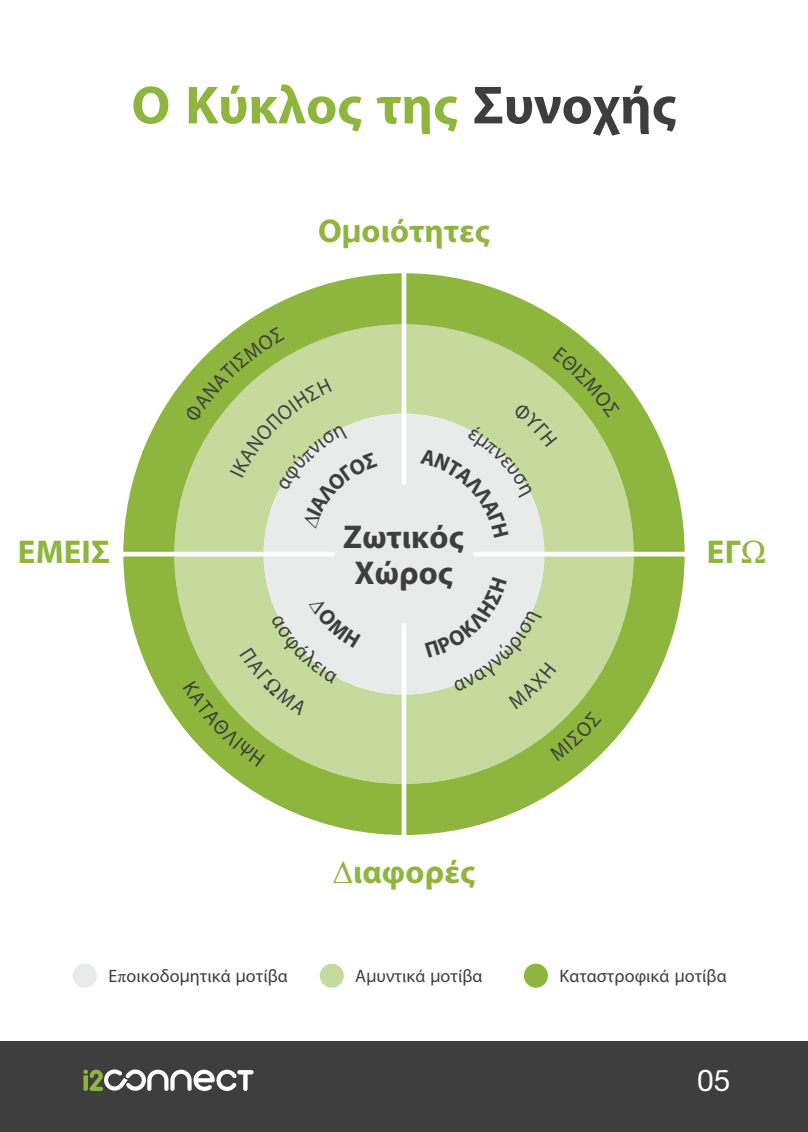
<style>
.page{position:relative;width:808px;height:1132px;background:#fff}
.page>*{position:absolute;margin:0;border:0;box-sizing:border-box;transform-origin:0 0}
.t1{font:700 54px "Myriad Pro";color:#8eb63e}
.t2{font:700 33px "Myriad Pro";letter-spacing:.005em;color:#8eb63e}
.t3{font:700 33px/36px "Myriad Pro";letter-spacing:.005em;color:#3e3e3f;text-align:center}
.t4{font:30px "Alte Haas Grotesk";color:#fff}
.t5{font:18px "Myriad Pro";letter-spacing:.005em;color:#3e3e3f}
.s1{color:#3e3e3f}
.s2{font-family:"Alte Haas Grotesk Bold";font-weight:400}
.s3{font-family:"Alte Haas Grotesk"}
</style>
<div class="page">
<div style="left:0;top:1041px;width:808px;height:90px;background:#3e3e3f"></div>
<svg style="left:83px;top:1069px;width:171px;height:22px"></svg>
<div style="left:320px;top:963px;width:24px;height:24px;background:#c6da9e;border-radius:50%"></div>
<div style="left:73px;top:963px;width:24px;height:24px;background:#e9eaea;border-radius:50%"></div>
<div style="left:524px;top:963px;width:24px;height:24px;background:#8eb63e;border-radius:50%"></div>
<svg style="left:123px;top:273px;width:562px;height:561px"></svg>
<svg style="left:174px;top:324px;width:460px;height:459px;fill:#c6da9e"></svg>
<div style="left:264px;top:413px;width:280px;height:281px;background:#e9eaea;border-radius:50%"></div>
<hr style="left:402px;top:265px;width:4px;height:217px;background:#fff">
<div style="left:115px;top:551px;width:218px;height:5px;background:#fff"></div>
<hr style="left:402px;top:625px;width:4px;height:217px;background:#fff">
<div style="left:475px;top:551px;width:218px;height:5px;background:#fff"></div>
<svg style="left:420px;top:347px;width:200px;height:191px"></svg>
<svg style="left:425px;top:576px;width:176px;height:184px"></svg>
<svg style="left:183px;top:597px;width:178px;height:169px"></svg>
<svg style="left:184px;top:326px;width:194px;height:203px"></svg>
<h1 class="t1" style="left:131px;top:70px;width:546px">Ο Κύκλος της <span class="s1">Συνοχής</span></h1>
<h2 class="t2" style="left:318px;top:209px;width:173px">Ο<span class="s2">µ</span>οιότητες</h2>
<h2 class="t3" style="left:343px;top:518px;width:122px">Ζωτικός<br>Χώρος</h2>
<h2 class="t2" style="left:18px;top:530px;width:94px">ΕΜΕΙΣ</h2>
<h2 class="t2" style="left:707px;top:530px;width:61px">ΕΓ<span class="s2">Ω</span></h2>
<h2 class="t2" style="left:333px;top:849px;width:144px"><span class="s2">∆</span>ιαφορές</h2>
<p class="t5" style="left:108px;top:964px;width:181px">Ε<span class="s3">π</span>οικοδο<span class="s3">µ</span>ητικά <span class="s3">µ</span>οτίβα</p>
<p class="t5" style="left:355px;top:964px;width:129px">Α<span class="s3">µ</span>υντικά <span class="s3">µ</span>οτίβα</p>
<p class="t5" style="left:559px;top:964px;width:169px">Καταστροφικά <span class="s3">µ</span>οτίβα</p>
<h3 class="t4" style="left:697px;top:1062px;width:35px">05</h3>
</div>
